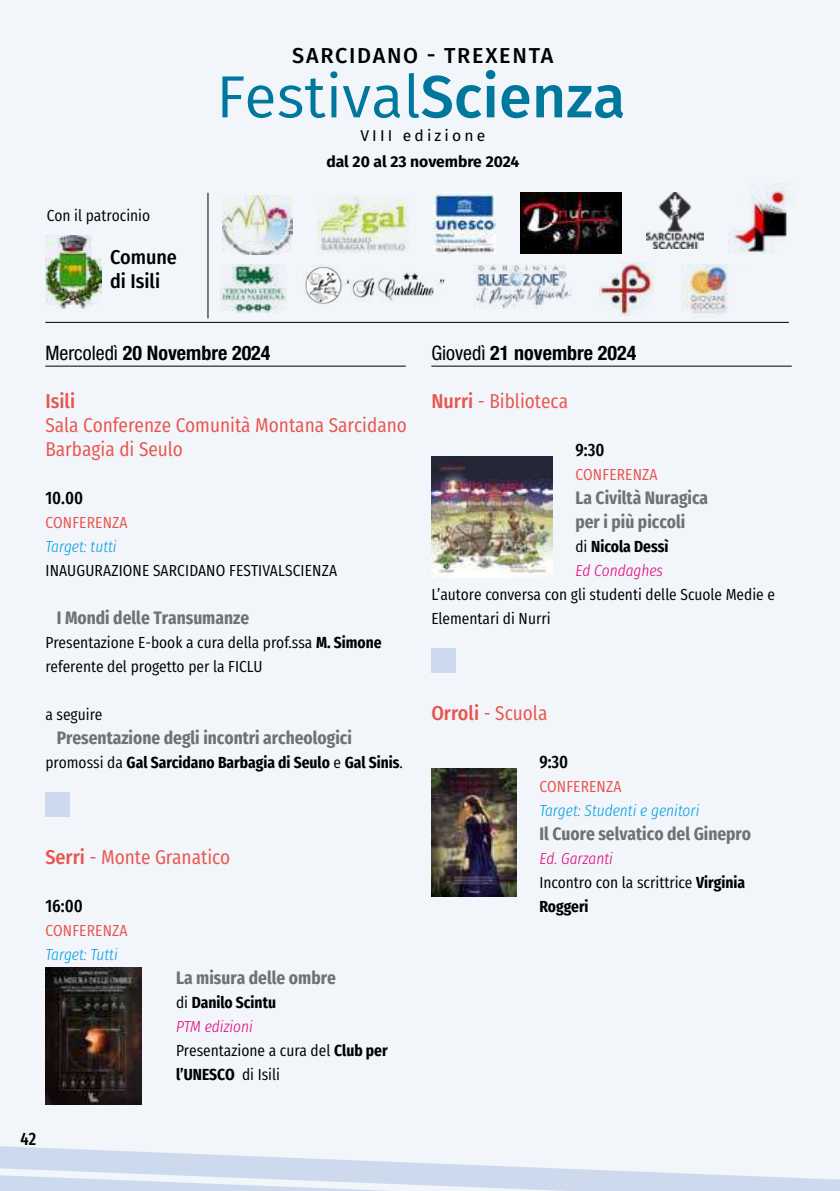
<style>
.page{position:relative;width:840px;height:1191px;background:#fff}
.page>*{position:absolute;margin:0;border:0;box-sizing:border-box;transform-origin:0 0}
.t1{font:500 21.6px "Fira Sans";letter-spacing:.08em;color:#000}
.t2{font:20px/24px "Fira Sans Condensed";color:#e8544d}
.t3{font:700 condensed 20px "Helvetica Neue LT Std";color:#000}
.t4{font:500 20px/24px "Fira Sans Condensed";color:#000}
.t5{font:500 20px "Fira Sans Condensed";color:#e8544d}
.t6{font:700 18px/24px "Fira Sans Condensed";color:#707172}
.t7{font:500 18px "Fira Sans Compressed";color:#000}
.t8{font:16px/24px "Fira Sans Condensed";color:#000}
.t9{font:700 16px/24px "Fira Sans Condensed";color:#000}
.t10{font:italic 300 16px "Fira Sans Condensed";color:#009ee0}
.t11{font:16px "Fira Sans Condensed";letter-spacing:.01em;color:#e8544d}
.t12{font:700 15.6px "Fira Sans";letter-spacing:-.005em;color:#000}
.t13{font:15.6px "Fira Sans";letter-spacing:.2em;color:#000}
.s1{font-weight:400}
.s2{font-weight:700}
.s3{font-weight:500}
.s4{font-weight:300;font-style:italic;color:#e2007a}
</style>
<div class="page">
<div style="left:0;top:0;width:839px;height:1191px;background:#f2f5fa"></div>
<svg style="left:567px;top:85px;width:55px;height:33px"></svg>
<svg style="left:222px;top:71px;width:178px;height:47px"></svg>
<svg style="left:408px;top:70px;width:87px;height:48px"></svg>
<svg style="left:501px;top:85px;width:28px;height:33px"></svg>
<svg style="left:536px;top:85px;width:25px;height:32px"></svg>
<hr style="left:45px;top:322px;width:743px;height:1px;background:#000">
<img style="left:474px;top:264px;width:97px;height:44px">
<img style="left:222px;top:195px;width:70px;height:60px">
<img style="left:317px;top:196px;width:91px;height:56px">
<hr style="left:207px;top:193px;width:1px;height:125px;background:#000">
<img style="left:46px;top:235px;width:55px;height:73px">
<img style="left:433px;top:192px;width:62px;height:62px">
<img style="left:728px;top:183px;width:64px;height:70px">
<img style="left:646px;top:192px;width:56px;height:57px">
<img style="left:304px;top:265px;width:141px;height:40px">
<img style="left:520px;top:192px;width:101px;height:61px">
<img style="left:681px;top:264px;width:47px;height:50px">
<img style="left:599px;top:263px;width:54px;height:52px">
<img style="left:220px;top:264px;width:66px;height:48px">
<svg style="left:0;top:1146px;width:839px;height:45px"></svg>
<hr style="left:45px;top:366px;width:360px;height:1px;background:#000">
<div style="left:45px;top:792px;width:24px;height:24px;background:#cdd9ec"></div>
<hr style="left:431px;top:366px;width:360px;height:1px;background:#000">
<div style="left:431px;top:648px;width:24px;height:24px;background:#cdd9ec"></div>
<img style="left:431px;top:768px;width:85px;height:128px">
<img style="left:431px;top:456px;width:121px;height:121px">
<img style="left:45px;top:967px;width:97px;height:137px">
<h1 class="t1" style="left:292px;top:38px;width:262px">SARCIDANO - TREXENTA</h1>
<p class="t8" style="left:47px;top:201px;width:105px">Con il patrocinio</p>
<p class="t4" style="left:110px;top:244px;width:68px">Comune di Isili</p>
<p class="t13" style="left:360px;top:123px;width:126px">VIII edizione</p>
<p class="t12" style="left:326px;top:148px;width:194px">dal 20 al 23 novembre 2024</p>
<p class="t3" style="left:45px;top:341px;width:226px"><span class="s1">Mercoledì</span> 20 Novembre 2024</p>
<p class="t5" style="left:45px;top:385px;width:31px">Isili</p>
<p class="t2" style="left:45px;top:411px;width:363px">Sala Conferenze Comunità Montana Sarcidano<br>Barbagia di Seulo</p>
<p class="t7" style="left:45px;top:483px;width:39px">10.00</p>
<p class="t11" style="left:45px;top:508px;width:84px">CONFERENZA</p>
<p class="t10" style="left:45px;top:535px;width:73px">Target: tutti</p>
<p class="t8" style="left:45px;top:557px;width:293px">INAUGURAZIONE SARCIDANO FESTIVALSCIENZA</p>
<p class="t6" style="left:57px;top:604px;width:194px">I Mondi delle Transumanze</p>
<p class="t8" style="left:45px;top:629px;width:337px">Presentazione E-book a cura della prof.ssa <span class="s2">M. Simone </span>referente del progetto per la FICLU</p>
<p class="t8" style="left:45px;top:701px;width:59px">a seguire</p>
<p class="t6" style="left:57px;top:724px;width:296px">Presentazione degli incontri archeologici</p>
<p class="t9" style="left:45px;top:749px;width:359px"><span class="s1">promossi da</span> Gal Sarcidano Barbagia di Seulo <span class="s1">e</span> Gal Sinis<span class="s1">.</span></p>
<p class="t2" style="left:45px;top:843px;width:186px"><span class="s3">Serri</span> - Monte Granatico</p>
<p class="t7" style="left:45px;top:891px;width:39px">16:00</p>
<p class="t11" style="left:45px;top:916px;width:84px">CONFERENZA</p>
<p class="t10" style="left:45px;top:943px;width:74px">Target: Tutti</p>
<p class="t6" style="left:176px;top:964px;width:161px">La misura delle ombre</p>
<p class="t8" style="left:176px;top:989px;width:213px">di <span class="s2">Danilo Scintu<br></span><span class="s4">PTM edizioni<br></span>Presentazione a cura del <span class="s2">Club per l’UNESCO</span> di Isili</p>
<p class="t7" style="left:20px;top:1124px;width:17px">42</p>
<p class="t3" style="left:431px;top:341px;width:206px"><span class="s1">Giovedì</span> 21 novembre 2024</p>
<p class="t2" style="left:431px;top:387px;width:138px"><span class="s3">Nurri</span> - Biblioteca</p>
<p class="t7" style="left:575px;top:435px;width:30px">9:30</p>
<p class="t11" style="left:575px;top:460px;width:84px">CONFERENZA</p>
<p class="t6" style="left:575px;top:484px;width:134px">La Civiltà Nuragica per i più piccoli</p>
<p class="t9" style="left:575px;top:533px;width:94px"><span class="s1">di</span> Nicola Dessì<br><span class="s4">Ed Condaghes</span></p>
<p class="t8" style="left:431px;top:581px;width:345px">L’autore conversa con gli studenti delle Scuole Medie e<br>Elementari di Nurri</p>
<p class="t2" style="left:431px;top:699px;width:117px"><span class="s3">Orroli</span> - Scuola</p>
<p class="t7" style="left:539px;top:747px;width:30px">9:30</p>
<p class="t11" style="left:539px;top:772px;width:84px">CONFERENZA</p>
<p class="t10" style="left:539px;top:799px;width:161px">Target: Studenti e genitori</p>
<p class="t6" style="left:539px;top:820px;width:213px">Il Cuore selvatico del Ginepro</p>
<p class="t8" style="left:539px;top:845px;width:207px"><span class="s4">Ed. Garzanti<br></span>Incontro con la scrittrice <span class="s2">Virginia<br>Roggeri</span></p>
</div>
